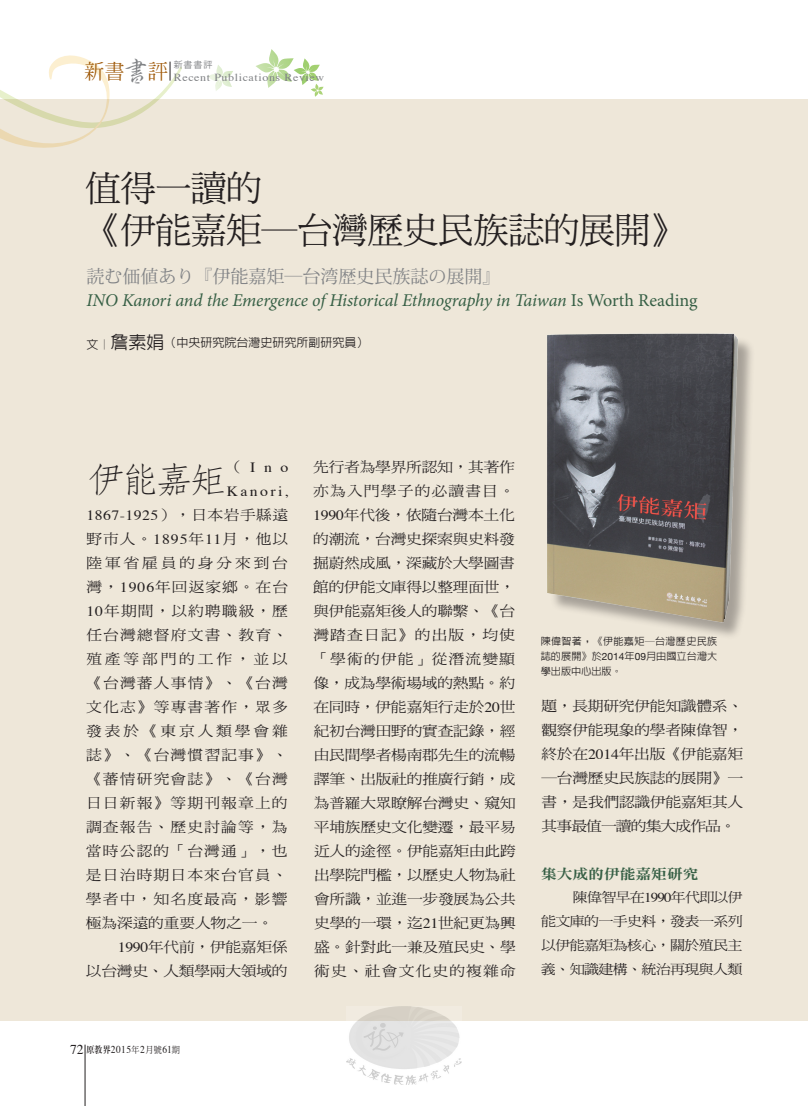
<style>
.page{position:relative;width:808px;height:1106px;background:#fff}
.page>*{position:absolute;margin:0;border:0;box-sizing:border-box;transform-origin:0 0}
.t1{font:36px/42px "DF Ming Std W5";letter-spacing:-.02em;color:#231f20}
.t2{font:300 35.7px "AR Fang Song B5 HK";color:#231f20;scale:1.11 1}
.t3{font:italic 18px "Minion Pro";letter-spacing:-.01em;color:#365f45}
.t4{font:18px "Koz Min Pro";color:#808285}
.t5{font:14.1px/24px "DF Ming Std W5";letter-spacing:-.015em;color:#231f20;text-align:justify;scale:1.11 1}
.t6{font:14.1px/24px "Times";letter-spacing:.155em;color:#231f20;text-align:right;scale:1.11 1}
.t7{font:14.1px "DF Ming Std W9";color:#365f45;scale:1.11 1}
.t8{font:13.5px/24px "DF Ming Std W5";letter-spacing:-.045em;color:#231f20;text-align:justify;scale:1.11 1}
.t9{font:500 12px "AR Hei B5";color:#231f20}
.t10{font:10.8px "Times";letter-spacing:.05em;color:#808285;scale:1.11 1}
.t11{font:10.5px "Times";letter-spacing:.05em;color:#231f20;scale:.9 1}
.t12{font:500 10.2px/15px "AR Hei B5";letter-spacing:.005em;color:#231f20;text-align:justify}
.t13{font:9px "Koz Go Pr 6 N";color:#808285}
.s1{font-family:"AR Xing Shu B5";font-weight:500;font-size:27.75px}
.s2{font-style:normal}
.s3{font-size:18px}
.s4{font-family:"DF Ming Std W5"}
.s5{font-family:"Times"}
.s6{font-family:"Helvetica Neue";font-weight:400}
.s7{font-size:13.5px}
.s8{font-family:"AR Ming B5";font-weight:800;font-size:9px}
.s9{font-family:"DF Ming Std W5";font-size:9px}
</style>
<div class="page">
<div style="left:0;top:99px;width:808px;height:921px;background:#eee7d9"></div>
<svg style="left:256px;top:49px;width:68px;height:48px"></svg>
<svg style="left:208px;top:65px;width:25px;height:26px"></svg>
<hr style="left:85px;top:1044px;width:1px;height:62px;background:#231f20">
<svg style="left:0;top:55px;width:182px;height:93px"></svg>
<div style="left:549px;top:336px;width:207px;height:304px;background:#231f20;opacity:.35"></div>
<img style="left:547px;top:333px;width:198px;height:297px">
<img style="left:347px;top:1006px;width:114px;height:78px">
<p class="t10" style="left:84px;top:67px;width:218px"><sup>新書</sup><span class="s1">書</span><sup>評</sup> Recent Publications Review</p>
<p class="t13" style="left:174px;top:60px;width:40px">新書書評</p>
<h1 class="t1" style="left:85px;top:167px;width:602px">值得一讀的<br>《伊能嘉矩─台灣歷史民族誌的展開》</h1>
<p class="t4" style="left:87px;top:264px;width:415px">読む価値あり『伊能嘉矩―台湾歴史民族誌の展開』</p>
<p class="t3" style="left:87px;top:288px;width:612px">INO Kanori and the Emergence of Historical Ethnography in Taiwan <span class="s2">Is Worth Reading</span></p>
<p class="t9" style="left:87px;top:336px;width:283px">文︱<span class="s3">詹素娟</span>（中央研究院台灣史研究所副研究員）</p>
<p class="t6" style="left:87px;top:453px;width:183px"><span class="s4">（</span>Ino<br>Kanori,<br>1867-1925<span class="s4">），日本岩手縣遠</span></p>
<p class="t5" style="left:86px;top:526px;width:184px">野市人。<span class="s5">1895</span>年<span class="s5">11</span>月，他以陸軍省雇員的身分來到台灣，<span class="s5">1906</span>年回返家鄉。在台<span class="s5">10</span>年期間，以約聘職級，歷任台灣總督府文書、教育、殖產等部門的工作，並以《台灣蕃人事情》、《台灣文化志》等專書著作，眾多發表於《東京人類學會雜誌》、《台灣慣習記事》、《蕃情研究會誌》、《台灣日日新報》等期刊報章上的調查報告、歷史討論等，為當時公認的「台灣通」，也是日治時期日本來台官員、學者中，知名度最高，影響極為深遠的重要人物之一。</p>
<p class="t5" style="left:86px;top:934px;width:183px;text-align:right"><span class="s5">1990</span>年代前，伊能嘉矩係<br>以台灣史、人類學兩大領域的</p>
<h2 class="t2" style="left:87px;top:462px;width:129px">伊能嘉矩</h2>
<p class="t5" style="left:313px;top:454px;width:184px">先行者為學界所認知，其著作亦為入門學子的必讀書目。<span class="s5">1990</span>年代後，依隨台灣本土化的潮流，台灣史探索與史料發掘蔚然成風，深藏於大學圖書館的伊能文庫得以整理面世，與伊能嘉矩後人的聯繫、《台灣踏查日記》的出版，均使「學術的伊能」從潛流變顯像，成為學術場域的熱點。約在同時，伊能嘉矩行走於<span class="s5">20</span>世紀初台灣田野的實查記錄，經由民間學者楊南郡先生的流暢譯筆、出版社的推廣行銷，成為普羅大眾瞭解台灣史、窺知平埔族歷史文化變遷，最平易近人的途徑。伊能嘉矩由此跨出學院門檻，以歷史人物為社會所識，並進一步發展為公共史學的一環，迄<span class="s5">21</span>世紀更為興盛。針對此一兼及殖民史、學術史、社會文化史的複雜命</p>
<p class="t12" style="left:541px;top:634px;width:178px">陳偉智著，《伊能嘉矩─台灣歷史民族誌的展開》於<span class="s6">2014</span>年<span class="s6">09</span>月由國立台灣大學出版中心出版。</p>
<p class="t5" style="left:541px;top:693px;width:183px">題，長期研究伊能知識體系、觀察伊能現象的學者陳偉智，終於在<span class="s5">2014</span>年出版《伊能嘉矩─台灣歷史民族誌的展開》一書，是我們認識伊能嘉矩其人其事最值一讀的集大成作品。</p>
<p class="t7" style="left:541px;top:866px;width:143px">集大成的伊能嘉矩研究</p>
<p class="t8" style="left:541px;top:885px;width:183px;text-indent:32px">陳偉智早在<span class="s5">1990</span>年代即以伊能文庫的一手史料，發表一系列以伊能嘉矩為核心，關於殖民主義、知識建構、統治再現與人類</p>
<p class="t11" style="left:70px;top:1039px;width:124px"><span class="s7">72</span> <span class="s8">原教界</span>2015<span class="s9">年</span>2<span class="s9">月號</span>61<span class="s9">期</span></p>
</div>
